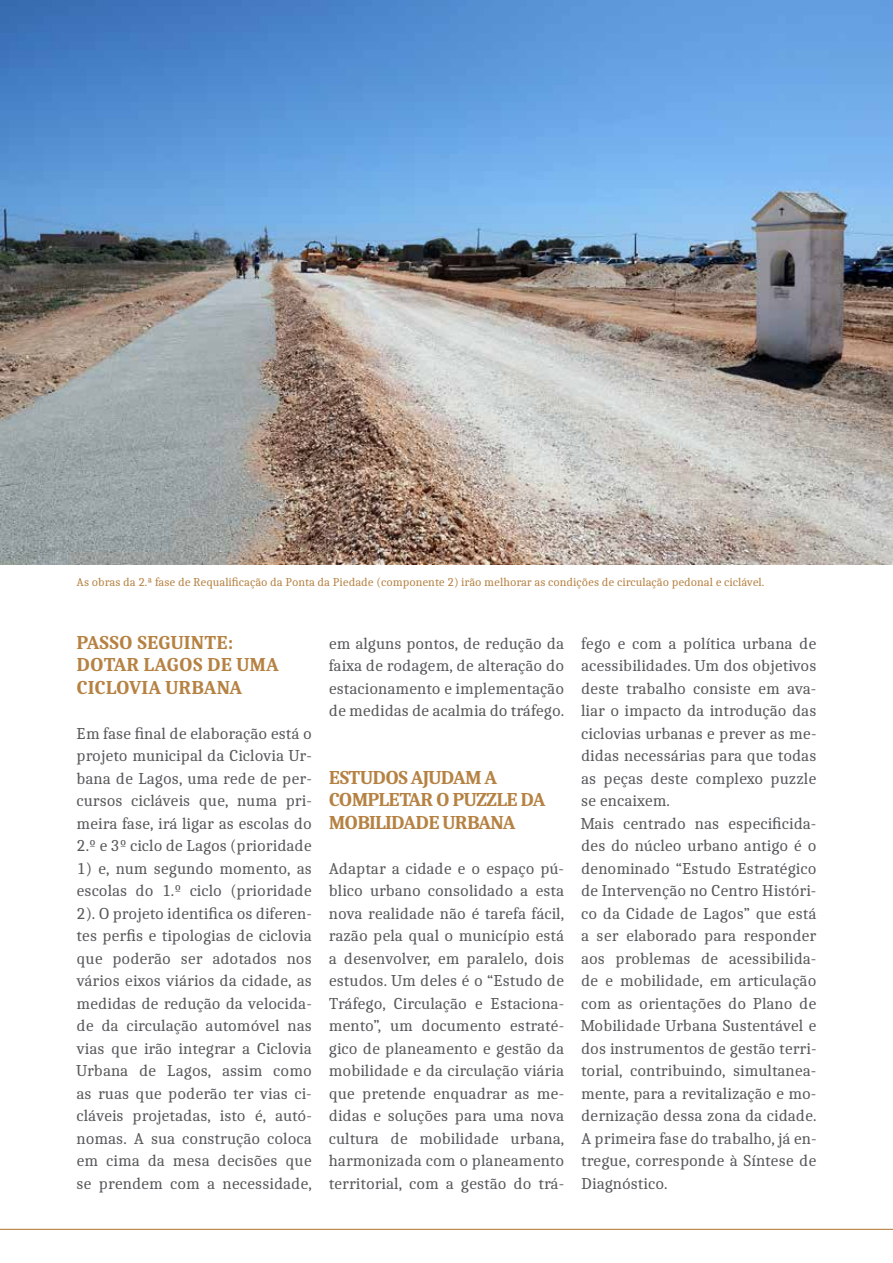
<style>
.page{position:relative;width:893px;height:1263px;background:#fff}
.page>*{position:absolute;margin:0;border:0;box-sizing:border-box;transform-origin:0 0}
.t1{font:700 19.5px/22.5px "Caladea";letter-spacing:-.04em;color:#b68243}
.t2{font:700 19.5px/22.5px "Caladea";color:#b68243}
.t3{font:16.5px/22.5px "Caladea";color:#58595b;text-align:justify}
.t4{font:12px "Caladea";color:#b68243}
</style>
<div class="page">
<hr style="left:0;top:1229px;width:893px;height:1px;background:#b68243">
<img style="left:0;top:0;width:893px;height:564px">
<p class="t4" style="left:77px;top:575px;width:689px">As obras da 2.ª fase de Requalificação da Ponta da Piedade (componente 2) irão melhorar as condições de circulação pedonal e ciclável.</p>
<p class="t2" style="left:77px;top:630px;width:204px">PASSO SEGUINTE:<br>DOTAR LAGOS DE UMA<br>CICLOVIA URBANA</p>
<p class="t3" style="left:77px;top:721px;width:237px">Em fase final de elaboração está o projeto municipal da Ciclovia Ur&shy;bana de Lagos, uma rede de per&shy;cursos cicláveis que, numa pri&shy;meira fase, irá ligar as escolas do 2.º e 3º ciclo de Lagos (prioridade</p>
<p class="t3" style="left:77px;top:856px;width:237px">1) e, num segundo momento, as escolas do 1.º ciclo (prioridade 2). O projeto identifica os diferen&shy;tes perfis e tipologias de ciclovia que poderão ser adotados nos vários eixos viários da cidade, as medidas de redução da velocida&shy;de da circulação automóvel nas vias que irão integrar a Ciclovia Urbana de Lagos, assim como as ruas que poderão ter vias ci&shy;cláveis projetadas, isto é, autó&shy;nomas. A sua construção coloca em cima da mesa decisões que se prendem com a necessidade,</p>
<p class="t3" style="left:329px;top:631px;width:237px">em alguns pontos, de redução da faixa de rodagem, de alteração do estacionamento e implementação de medidas de acalmia do tráfego.</p>
<p class="t1" style="left:329px;top:765px;width:218px">ESTUDOS AJUDAM A<br>COMPLETAR O PUZZLE DA<br>MOBILIDADE URBANA</p>
<p class="t3" style="left:329px;top:856px;width:237px">Adaptar a cidade e o espaço pú&shy;blico urbano consolidado a esta nova realidade não é tarefa fácil, razão pela qual o município está a desenvolver, em paralelo, dois estudos. Um deles é o “Estudo de Tráfego, Circulação e Estaciona&shy;mento”, um documento estraté&shy;gico de planeamento e gestão da mobilidade e da circulação viária que pretende enquadrar as me&shy;didas e soluções para uma nova cultura de mobilidade urbana, harmonizada com o planeamento territorial, com a gestão do trá-</p>
<p class="t3" style="left:581px;top:631px;width:237px;text-align:left">fego e com a política urbana de acessibilidades. Um dos objetivos deste trabalho consiste em ava&shy;liar o impacto da introdução das ciclovias urbanas e prever as me&shy;didas necessárias para que todas as peças deste complexo puzzle se encaixem.<br>Mais centrado nas especificida&shy;des do núcleo urbano antigo é o denominado “Estudo Estratégico de Intervenção no Centro Históri&shy;co da Cidade de Lagos” que está a ser elaborado para responder aos problemas de acessibilida&shy;de e mobilidade, em articulação com as orientações do Plano de<br>Mobilidade Urbana Sustentável e dos instrumentos de gestão terri&shy;torial, contribuindo, simultanea&shy;mente, para a revitalização e mo&shy;dernização dessa zona da cidade.<br>A primeira fase do trabalho, já en&shy;tregue, corresponde à Síntese de<br>Diagnóstico.</p>
</div>
